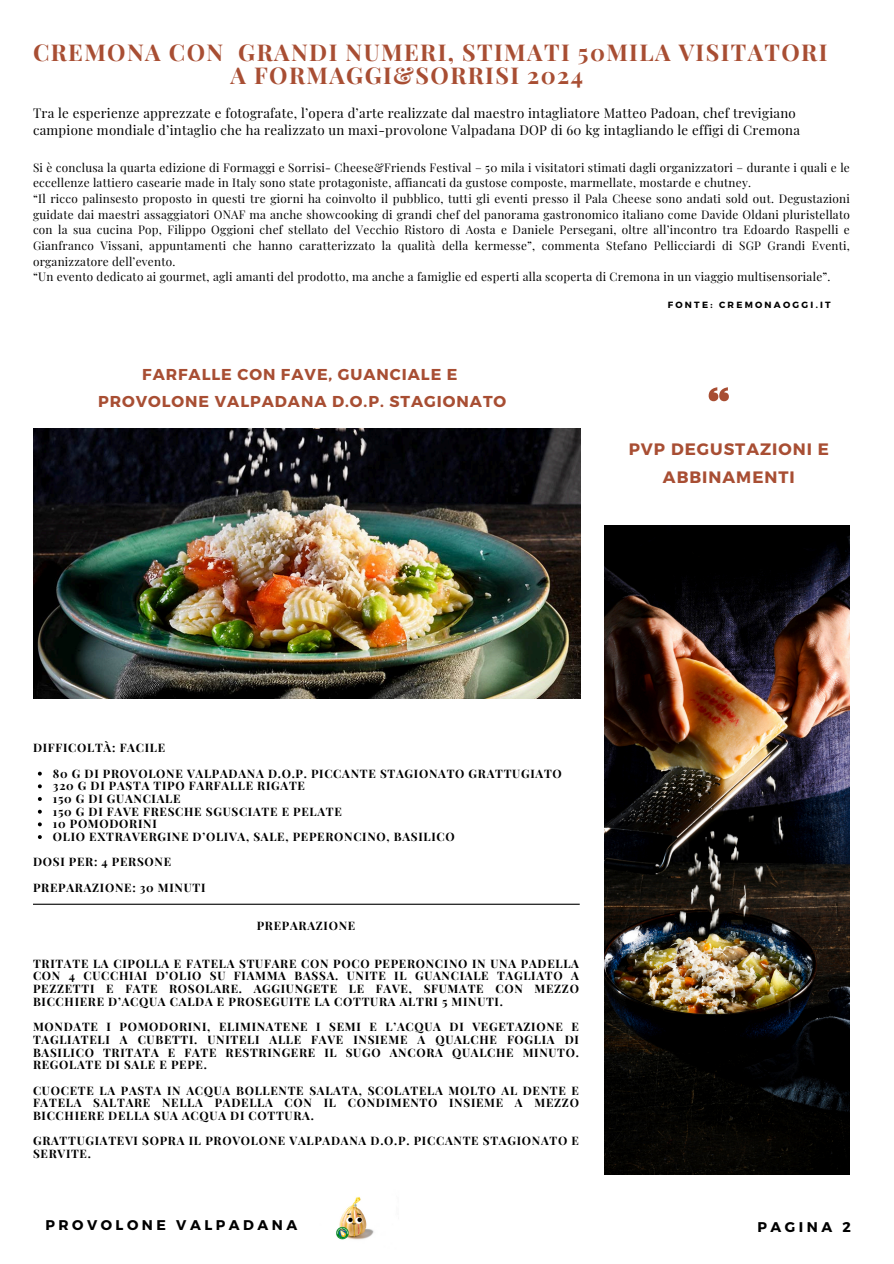
<style>
.page{position:relative;width:894px;height:1264px;background:#fff}
.page>*{position:absolute;margin:0;border:0;box-sizing:border-box;transform-origin:0 0}
.t1{font:700 23.25px/23.7px "Playfair Display";letter-spacing:.06em;color:#a84e33}
.t2{font:700 16.5px/28.2px "Montserrat";letter-spacing:.06em;color:#a84e33;text-align:center}
.t3{font:700 15.75px/26.8px "Montserrat";letter-spacing:.06em;color:#a84e33;text-align:center}
.t4{font:700 14.1px "Montserrat";letter-spacing:.25em;color:#000}
.t5{font:13.2px/17px "Playfair Display";letter-spacing:.02em;color:#000}
.t6{font:700 11.7px/12.6px "Playfair Display";letter-spacing:.06em;color:#000;text-align:justify}
.t7{font:11.7px/15.6px "Playfair Display";letter-spacing:.02em;color:#000}
.t8{font:700 9px "Montserrat";letter-spacing:.25em;color:#000}
</style>
<div class="page">
<svg style="left:708px;top:387px;width:20px;height:14px"></svg>
<img style="left:604px;top:526px;width:245px;height:648px">
<img style="left:336px;top:1197px;width:38px;height:43px">
<img style="left:33px;top:428px;width:547px;height:270px">
<svg style="left:38px;top:771px;width:4px;height:4px"></svg>
<svg style="left:38px;top:784px;width:4px;height:4px"></svg>
<svg style="left:38px;top:797px;width:4px;height:4px"></svg>
<svg style="left:38px;top:809px;width:4px;height:4px"></svg>
<svg style="left:38px;top:822px;width:4px;height:4px"></svg>
<svg style="left:38px;top:835px;width:4px;height:4px"></svg>
<hr style="left:33px;top:903px;width:546px;height:1px;background:#000">
<h2 class="t1" style="left:230px;top:39px;width:598px;text-indent:-197px">CREMONA CON GRANDI NUMERI, STIMATI 50MILA VISITATORI<br>A FORMAGGI&amp;SORRISI 2024</h2>
<p class="t5" style="left:33px;top:104px;width:768px">Tra le esperienze apprezzate e fotografate, l’opera d’arte realizzate dal maestro intagliatore Matteo Padoan, chef trevigiano campione mondiale d’intaglio che ha realizzato un maxi-provolone Valpadana DOP di 60 kg intagliando le effigi di Cremona</p>
<p class="t7" style="left:33px;top:159px;width:818px">Si è conclusa la quarta edizione di Formaggi e Sorrisi- Cheese&amp;Friends Festival – 50 mila i visitatori stimati dagli organizzatori – durante i quali e le eccellenze lattiero casearie made in Italy sono state protagoniste, affiancati da gustose composte, marmellate, mostarde e chutney.<br>“Il ricco palinsesto proposto in questi tre giorni ha coinvolto il pubblico, tutti gli eventi presso il Pala Cheese sono andati sold out. Degustazioni guidate dai maestri assaggiatori ONAF ma anche showcooking di grandi chef del panorama gastronomico italiano come Davide Oldani pluristellato con la sua cucina Pop, Filippo Oggioni chef stellato del Vecchio Ristoro di Aosta e Daniele Persegani, oltre all’incontro tra Edoardo Raspelli e Gianfranco Vissani, appuntamenti che hanno caratterizzato la qualità della kermesse”, commenta Stefano Pellicciardi di SGP Grandi Eventi, organizzatore dell’evento.<br>“Un evento dedicato ai gourmet, agli amanti del prodotto, ma anche a famiglie ed esperti alla scoperta di Cremona in un viaggio multisensoriale”.</p>
<p class="t3" style="left:98px;top:360px;width:409px">FARFALLE CON FAVE, GUANCIALE E<br>PROVOLONE VALPADANA D.O.P. STAGIONATO</p>
<p class="t8" style="left:667px;top:299px;width:164px">FONTE: CREMONAOGGI.IT</p>
<h5 class="t2" style="left:628px;top:434px;width:202px">PVP DEGUSTAZIONI E<br>ABBINAMENTI</h5>
<p class="t6" style="left:33px;top:741px;width:134px">DIFFICOLTÀ: FACILE</p>
<p class="t6" style="left:53px;top:766px;width:510px">80 G DI PROVOLONE VALPADANA D.O.P. PICCANTE STAGIONATO GRATTUGIATO</p>
<p class="t6" style="left:53px;top:779px;width:253px">320 G DI PASTA TIPO FARFALLE RIGATE</p>
<p class="t6" style="left:53px;top:791px;width:129px">150 G DI GUANCIALE</p>
<h5 class="t6" style="left:53px;top:804px;width:290px">150 G DI FAVE FRESCHE SGUSCIATE E PELATE</h5>
<h5 class="t6" style="left:53px;top:817px;width:105px">10 POMODORINI</h5>
<h5 class="t6" style="left:53px;top:829px;width:403px">OLIO EXTRAVERGINE D’OLIVA, SALE, PEPERONCINO, BASILICO</h5>
<h5 class="t6" style="left:33px;top:855px;width:139px">DOSI PER: 4 PERSONE</h5>
<h5 class="t6" style="left:33px;top:880px;width:174px">PREPARAZIONE: 30 MINUTI</h5>
<h5 class="t6" style="left:256px;top:918px;width:100px">PREPARAZIONE</h5>
<h5 class="t6" style="left:33px;top:956px;width:547px">TRITATE LA CIPOLLA E FATELA STUFARE CON POCO PEPERONCINO IN UNA PADELLA CON 4 CUCCHIAI D’OLIO SU FIAMMA BASSA. UNITE IL GUANCIALE TAGLIATO A PEZZETTI E FATE ROSOLARE. AGGIUNGETE LE FAVE, SFUMATE CON MEZZO BICCHIERE D’ACQUA CALDA E PROSEGUITE LA COTTURA ALTRI 5 MINUTI.</h5>
<h2 class="t6" style="left:33px;top:1020px;width:547px">MONDATE I POMODORINI, ELIMINATENE I SEMI E L’ACQUA DI VEGETAZIONE E TAGLIATELI A CUBETTI. UNITELI ALLE FAVE INSIEME A QUALCHE FOGLIA DI BASILICO TRITATA E FATE RESTRINGERE IL SUGO ANCORA QUALCHE MINUTO.<br>REGOLATE DI SALE E PEPE.</h2>
<p class="t6" style="left:33px;top:1083px;width:547px">CUOCETE LA PASTA IN ACQUA BOLLENTE SALATA, SCOLATELA MOLTO AL DENTE E FATELA SALTARE NELLA PADELLA CON IL CONDIMENTO INSIEME A MEZZO BICCHIERE DELLA SUA ACQUA DI COTTURA.</p>
<h3 class="t6" style="left:33px;top:1134px;width:547px">GRATTUGIATEVI SOPRA IL PROVOLONE VALPADANA D.O.P. PICCANTE STAGIONATO E<br>SERVITE.</h3>
<h1 class="t4" style="left:45px;top:1215px;width:253px">PROVOLONE VALPADANA</h1>
<h4 class="t4" style="left:757px;top:1217px;width:95px">PAGINA 2</h4>
</div>
